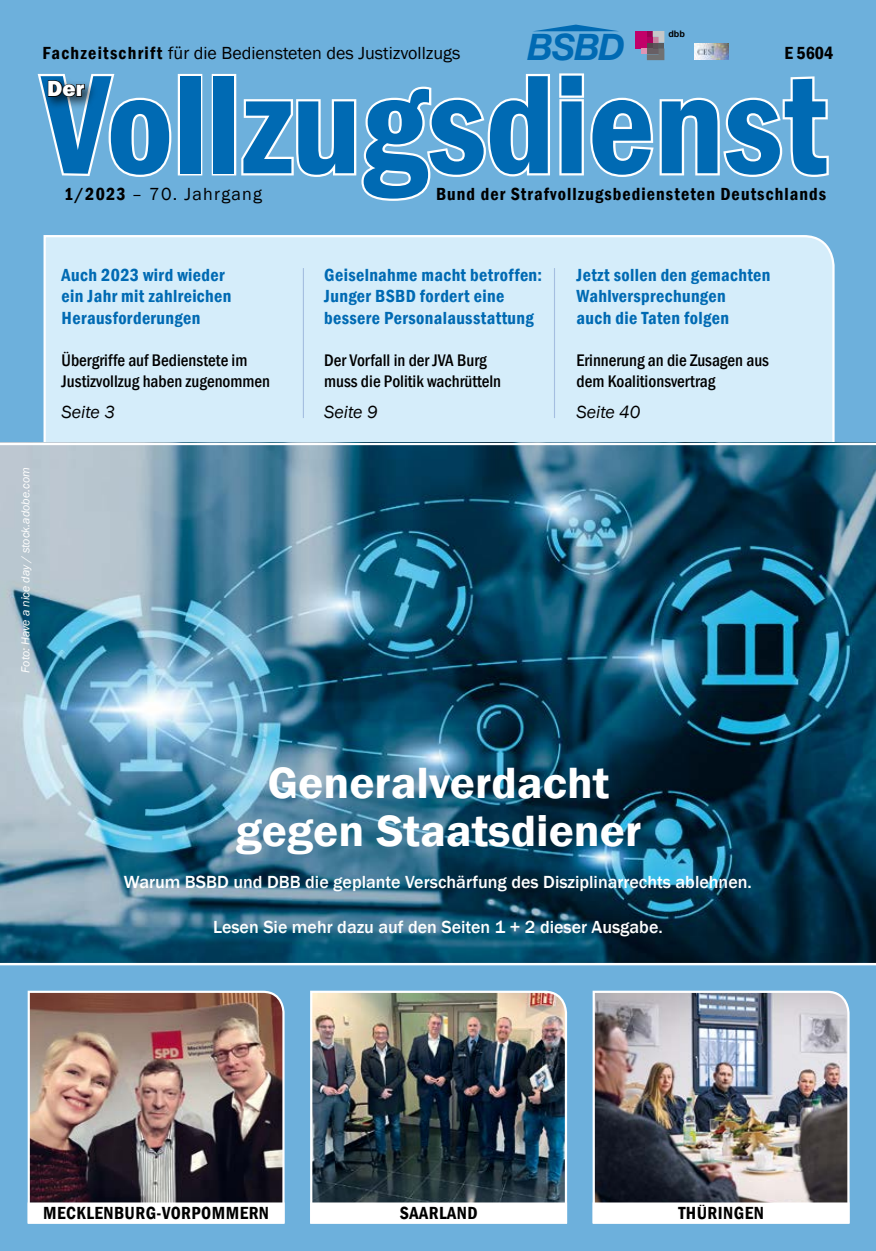
<style>
.page{position:relative;width:876px;height:1251px;background:#fff}
.page>*{position:absolute;margin:0;border:0;box-sizing:border-box;transform-origin:0 0}
.t1{font:600 condensed 145.5px "Franklin Gothic";letter-spacing:-.005em;color:#006ab3}
.t2{font:600 45px/48px "Franklin Gothic";color:#fff;text-align:center;scale:1.05 1}
.t3{font:italic 700 36.6px "Helvetica Neue";color:#006ab3}
.t4{font:800 22.5px "Franklin Gothic";color:#fff}
.t5{font:600 condensed 18px/21.6px "Franklin Gothic";letter-spacing:.02em;color:#006ab3}
.t6{font:500 18px "Franklin Gothic";color:#fff}
.t7{font:18px "Franklin Gothic";color:#000}
.t8{font:600 condensed 18px "Franklin Gothic";letter-spacing:.06em;color:#000}
.t9{font:600 condensed 18px "Franklin Gothic";letter-spacing:.025em;color:#000}
.t10{font:italic 18px "Franklin Gothic";color:#000}
.t11{font:18px "Franklin Gothic";letter-spacing:.07em;color:#000}
.t12{font:500 condensed 17.25px/20.7px "Franklin Gothic";color:#000}
.t13{font:italic 12px "Franklin Gothic";color:#fff}
.t14{font:700 9px "Arial";color:#000}
.s1{font-weight:600;font-stretch:condensed}
</style>
<div class="page">
<div style="left:0;top:0;width:876px;height:446px;background:#6db0dc"></div>
<div style="left:178px;top:74px;width:24px;height:101px;border:4px solid #fff"></div>
<div style="left:212px;top:74px;width:24px;height:101px;border:4px solid #fff"></div>
<svg style="left:241px;top:73px;width:588px;height:128px"></svg>
<svg style="left:37px;top:74px;width:135px;height:103px"></svg>
<div style="left:635px;top:31px;width:12px;height:17px;background:#c20069"></div>
<svg style="left:641px;top:31px;width:23px;height:29px"></svg>
<img style="left:694px;top:43px;width:35px;height:17px">
<div style="left:42px;top:235px;width:794px;height:208px;background:#d5edfa"></div>
<hr style="left:303px;top:268px;width:1px;height:150px;background:#a4bee0">
<hr style="left:554px;top:268px;width:1px;height:150px;background:#a4bee0">
<div style="left:0;top:446px;width:876px;height:804px;background:#6db0dc"></div>
<svg style="left:535px;top:25px;width:82px;height:6px"></svg>
<img style="left:0;top:445px;width:876px;height:517px">
<img style="left:27px;top:990px;width:258px;height:233px">
<div style="left:29px;top:1203px;width:254px;height:19px;background:#fff"></div>
<div style="left:28px;top:1202px;width:257px;height:21px;border:2px solid #fff"></div>
<img style="left:592px;top:990px;width:258px;height:233px">
<div style="left:594px;top:1203px;width:254px;height:19px;background:#fff"></div>
<div style="left:593px;top:1202px;width:257px;height:21px;border:2px solid #fff"></div>
<img style="left:310px;top:990px;width:258px;height:233px">
<div style="left:311px;top:1203px;width:255px;height:19px;background:#fff"></div>
<div style="left:310px;top:1202px;width:257px;height:21px;border:2px solid #fff"></div>
<hr style="left:0;top:443px;width:876px;height:2px;background:#fff">
<hr style="left:0;top:962px;width:876px;height:2px;background:#fff">
<p class="t14" style="left:668px;top:28px;width:18px">dbb</p>
<p class="t3" style="left:527px;top:25px;width:99px">BSBD</p>
<p class="t7" style="left:43px;top:42px;width:419px"><span class="s1">Fachzeitschrift</span> für die Bediensteten des Justizvollzugs</p>
<p class="t8" style="left:784px;top:41px;width:50px">E 5604</p>
<p class="t1" style="left:43px;top:27px;width:786px">Vollzugsdienst</p>
<p class="t4" style="left:47px;top:74px;width:39px">Der</p>
<p class="t11" style="left:64px;top:183px;width:200px"><span class="s1">1/2023</span> – 70. Jahrgang</p>
<p class="t8" style="left:436px;top:182px;width:392px">Bund der Strafvollzugsbediensteten Deutschlands</p>
<p class="t13" style="left:18px;top:672px;width:207px;rotate:-90deg">Foto: Have a nice day / stock.adobe.com</p>
<p class="t5" style="left:62px;top:263px;width:171px">Auch 2023 wird wieder ein Jahr mit zahlreichen<br>Herausforderungen</p>
<p class="t12" style="left:62px;top:350px;width:210px">Übergriffe auf Bedienstete im<br>Justizvollzug haben zugenommen</p>
<p class="t10" style="left:62px;top:400px;width:55px">Seite 3</p>
<p class="t5" style="left:324px;top:263px;width:219px">Geiselnahme macht betroffen:<br>Junger BSBD fordert eine bessere Personalausstattung</p>
<p class="t12" style="left:324px;top:350px;width:178px">Der Vorfall in der JVA Burg muss die Politik wachrütteln</p>
<p class="t10" style="left:324px;top:400px;width:55px">Seite 9</p>
<p class="t5" style="left:577px;top:263px;width:195px">Jetzt sollen den gemachten<br>Wahlversprechungen<br>auch die Taten folgen</p>
<p class="t12" style="left:577px;top:350px;width:194px">Erinnerung an die Zusagen aus dem Koalitionsvertrag</p>
<p class="t10" style="left:577px;top:400px;width:65px">Seite 40</p>
<p class="t2" style="left:236px;top:759px;width:388px">Generalverdacht gegen Staatsdiener</p>
<p class="t6" style="left:124px;top:870px;width:629px">Warum BSBD und DBB die geplante Verschärfung des Disziplinarrechts ablehnen.</p>
<p class="t6" style="left:213px;top:915px;width:451px">Lesen Sie mehr dazu auf den Seiten 1 + 2 dieser Ausgabe.</p>
<p class="t9" style="left:43px;top:1201px;width:227px">MECKLENBURG-VORPOMMERN</p>
<p class="t9" style="left:400px;top:1201px;width:79px">SAARLAND</p>
<p class="t9" style="left:678px;top:1201px;width:87px">THÜRINGEN</p>
</div>
